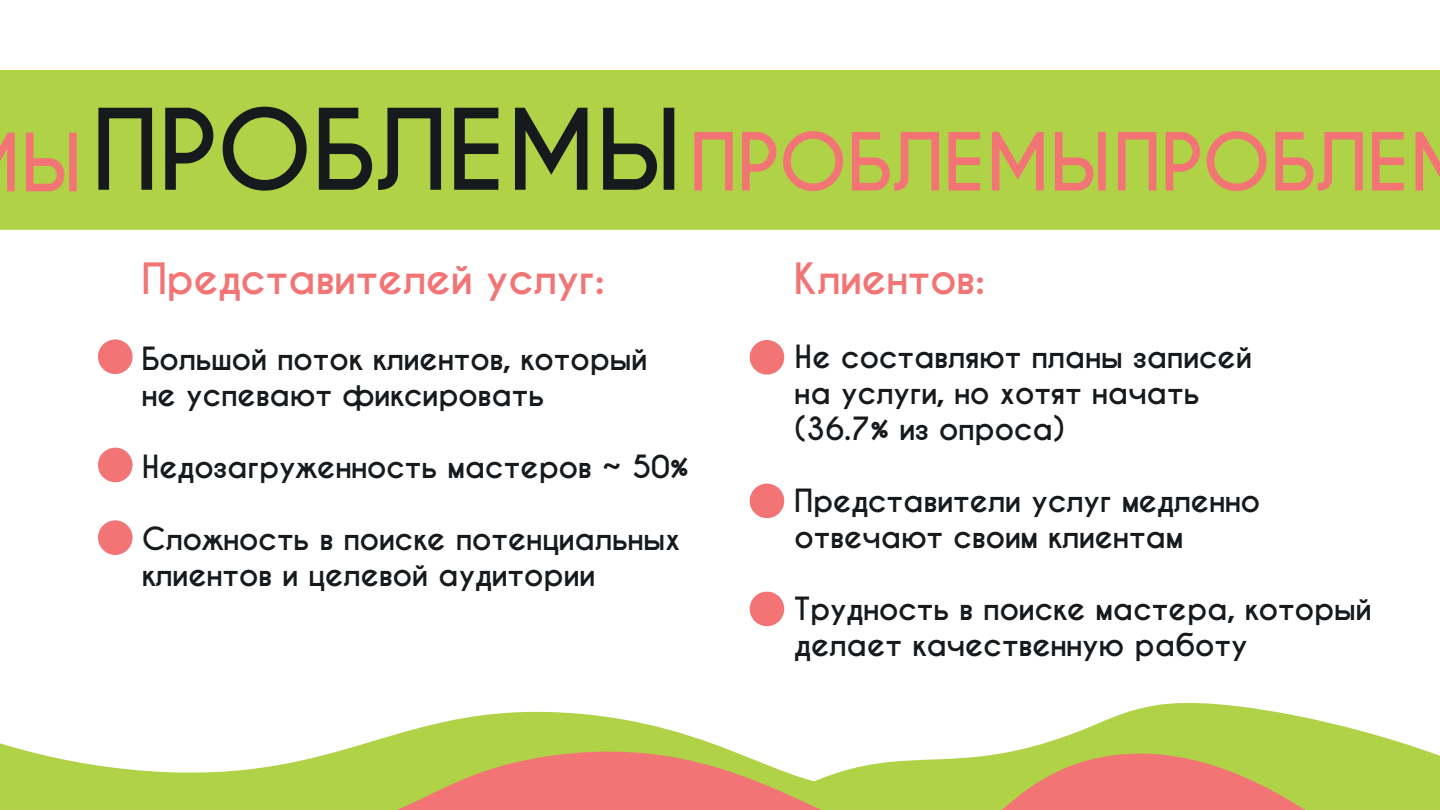
<style>
.page{position:relative;width:1440px;height:810px;background:#fff}
.page>*{position:absolute;margin:0;border:0;box-sizing:border-box;transform-origin:0 0}
.t1{font:700 75px "Caviar Dreams";color:#f27475}
.t2{font:700 40.5px "Caviar Dreams";color:#f27475}
.t3{font:700 30px/36px "Caviar Dreams";color:#161a1d}
.s1{font-size:105px;color:#161a1d}
</style>
<div class="page">
<div style="left:0;top:70px;width:1440px;height:160px;background:#b0d246"></div>
<svg style="left:1042px;top:702px;width:363px;height:42px;fill:#b0d246"></svg>
<svg style="left:916px;top:744px;width:524px;height:66px;background:#c9b45e"></svg>
<svg style="left:0;top:711px;width:916px;height:99px"></svg>
<div style="left:750px;top:340px;width:34px;height:35px;background:#f27475;border-radius:50%"></div>
<div style="left:750px;top:484px;width:34px;height:34px;background:#f27475;border-radius:50%"></div>
<div style="left:750px;top:592px;width:34px;height:34px;background:#f27475;border-radius:50%"></div>
<div style="left:98px;top:339px;width:35px;height:35px;background:#f27475;border-radius:50%"></div>
<div style="left:98px;top:448px;width:35px;height:34px;background:#f27475;border-radius:50%"></div>
<div style="left:98px;top:520px;width:35px;height:35px;background:#f27475;border-radius:50%"></div>
<h1 class="t1" style="left:22px;top:117px;width:1388px">Ы <span class="s1">ПРОБЛЕМЫ</span>ПРОБЛЕМЫПРОБЛЕ</h1>
<h2 class="t2" style="left:142px;top:255px;width:465px">Представителей услуг:</h2>
<p class="t3" style="left:142px;top:342px;width:507px">Большой поток клиентов, который не успевают фиксировать</p>
<p class="t3" style="left:142px;top:450px;width:548px">Недозагруженность мастеров ~ 50%</p>
<p class="t3" style="left:142px;top:522px;width:540px">Сложность в поиске потенциальных клиентов и целевой аудитории</p>
<h2 class="t2" style="left:794px;top:255px;width:193px">Клиентов:</h2>
<p class="t3" style="left:795px;top:340px;width:459px">Не составляют планы записей на услуги, но хотят начать (36.7% из опроса)</p>
<p class="t3" style="left:795px;top:484px;width:467px">Представители услуг медленно отвечают своим клиентам</p>
<p class="t3" style="left:795px;top:592px;width:578px">Трудность в поиске мастера, который делает качественную работу</p>
</div>
